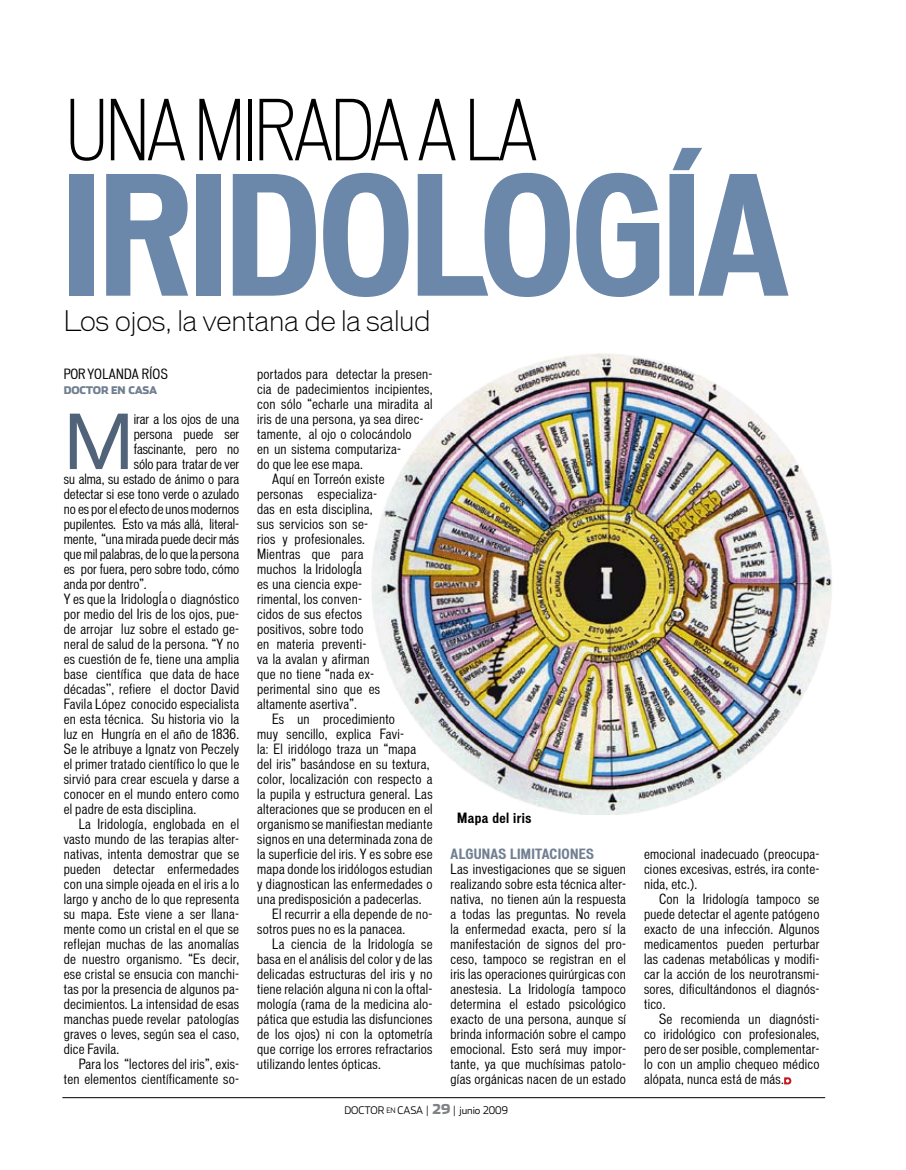
<style>
.page{position:relative;width:906px;height:1170px;background:#fff}
.page>*{position:absolute;margin:0;border:0;box-sizing:border-box;transform-origin:0 0}
.t1{font:700 condensed 157.95px "Vonnes";letter-spacing:-.03em;color:#6b87a9}
.t2{font:300 condensed 79.8px "Vonnes";letter-spacing:-.03em;color:#000}
.t3{font:72px "Vonnes";color:#506379}
.t4{font:300 27px "Vonnes";letter-spacing:-.01em;color:#000}
.t5{font:condensed 13.5px/15px "Vonnes";letter-spacing:.02em;color:#000;text-align:justify}
.t6{font:condensed 13.5px "Vonnes";color:#000}
.t7{font:700 condensed 13.5px "Vonnes";letter-spacing:.02em;color:#717f92}
.t8{font:700 condensed 13.5px "Vonnes";color:#000}
.t9{font:300 10.5px "Dispatch Sans";color:#000}
.t10{font:900 10.5px "Dispatch Sans";letter-spacing:-.02em;color:#717f92}
.s1{font-size:7.5px}
.s2{font-weight:900;font-size:13.5px;color:#808285}
</style>
<div class="page">
<svg style="left:784px;top:1077px;width:7px;height:7px"></svg>
<img style="left:372px;top:353px;width:460px;height:462px">
<hr style="left:62px;top:1097px;width:763px;height:1px;background:#000">
<h2 class="t2" style="left:66px;top:86px;width:473px">UNA MIRADA A LA</h2>
<h1 class="t1" style="left:61px;top:144px;width:715px">IRIDOLOGÍA</h1>
<h3 class="t4" style="left:64px;top:306px;width:368px">Los ojos, la ventana de la salud</h3>
<p class="t5" style="left:64px;top:366px;width:106px">Por YOLANDA RÍOS</p>
<p class="t10" style="left:64px;top:383px;width:95px">DOCTOR EN CASA</p>
<h3 class="t3" style="left:64px;top:400px;width:71px">M</h3>
<p class="t6" style="left:134px;top:411px;width:107px">irar a los ojos de una</p>
<p class="t6" style="left:134px;top:426px;width:107px">persona puede ser</p>
<p class="t6" style="left:134px;top:441px;width:107px">fascinante, pero no</p>
<p class="t6" style="left:134px;top:456px;width:107px">sólo para tratar de ver</p>
<p class="t6" style="left:64px;top:471px;width:177px">su alma, su estado de ánimo o para</p>
<p class="t6" style="left:64px;top:486px;width:177px">detectar si ese tono verde o azulado</p>
<p class="t6" style="left:64px;top:501px;width:177px">no es por el efecto de unos modernos</p>
<p class="t6" style="left:64px;top:516px;width:177px">pupilentes. Esto va más allá, literal-</p>
<p class="t6" style="left:64px;top:531px;width:177px">mente, “una mirada puede decir más</p>
<p class="t6" style="left:64px;top:546px;width:177px">que mil palabras, de lo que la persona</p>
<p class="t6" style="left:64px;top:561px;width:177px">es por fuera, pero sobre todo, cómo</p>
<p class="t6" style="left:64px;top:576px;width:84px">anda por dentro”.</p>
<p class="t5" style="left:64px;top:591px;width:177px">Y es que la IridologÍa o diagnóstico</p>
<p class="t5" style="left:64px;top:606px;width:177px">por medio del Iris de los ojos, pue-</p>
<p class="t5" style="left:64px;top:621px;width:177px">de arrojar luz sobre el estado ge-</p>
<p class="t5" style="left:64px;top:636px;width:177px">neral de salud de la persona. “Y no</p>
<p class="t5" style="left:64px;top:651px;width:177px">es cuestión de fe, tiene una amplia</p>
<p class="t5" style="left:64px;top:666px;width:177px">base científica que data de hace</p>
<p class="t5" style="left:64px;top:681px;width:177px">décadas’’, refiere el doctor David</p>
<p class="t5" style="left:64px;top:696px;width:177px">Favila López conocido especialista</p>
<p class="t5" style="left:64px;top:711px;width:177px">en esta técnica. Su historia vio la</p>
<p class="t5" style="left:64px;top:726px;width:177px">luz en Hungría en el año de 1836.</p>
<p class="t5" style="left:64px;top:741px;width:177px">Se le atribuye a Ignatz von Peczely</p>
<p class="t5" style="left:64px;top:756px;width:177px">el primer tratado científico lo que le</p>
<p class="t5" style="left:64px;top:771px;width:177px">sirvió para crear escuela y darse a</p>
<p class="t5" style="left:64px;top:786px;width:177px">conocer en el mundo entero como</p>
<p class="t5" style="left:64px;top:801px;width:134px">el padre de esta disciplina.</p>
<p class="t5" style="left:79px;top:816px;width:162px">La Iridología, englobada en el</p>
<p class="t5" style="left:64px;top:831px;width:177px">vasto mundo de las terapias alter-</p>
<p class="t5" style="left:64px;top:846px;width:177px">nativas, intenta demostrar que se</p>
<p class="t5" style="left:64px;top:861px;width:177px">pueden detectar enfermedades</p>
<p class="t5" style="left:64px;top:876px;width:177px">con una simple ojeada en el iris a lo</p>
<p class="t5" style="left:64px;top:891px;width:177px">largo y ancho de lo que representa</p>
<p class="t5" style="left:64px;top:906px;width:177px">su mapa. Este viene a ser llana-</p>
<p class="t5" style="left:64px;top:921px;width:177px">mente como un cristal en el que se</p>
<p class="t5" style="left:64px;top:936px;width:177px">reflejan muchas de las anomalías</p>
<p class="t5" style="left:64px;top:951px;width:177px">de nuestro organismo. “Es decir,</p>
<p class="t5" style="left:64px;top:966px;width:177px">ese cristal se ensucia con manchi-</p>
<p class="t5" style="left:64px;top:981px;width:177px">tas por la presencia de algunos pa-</p>
<p class="t5" style="left:64px;top:996px;width:177px">decimientos. La intensidad de esas</p>
<p class="t5" style="left:64px;top:1011px;width:177px">manchas puede revelar patologías</p>
<p class="t5" style="left:64px;top:1026px;width:177px">graves o leves, según sea el caso,</p>
<p class="t5" style="left:64px;top:1041px;width:57px">dice Favila.</p>
<p class="t5" style="left:79px;top:1056px;width:162px">Para los “lectores del iris”, exis-</p>
<p class="t5" style="left:64px;top:1071px;width:177px">ten elementos científicamente so-</p>
<p class="t5" style="left:257px;top:366px;width:177px">portados para detectar la presen-</p>
<p class="t5" style="left:257px;top:381px;width:177px">cia de padecimientos incipientes,</p>
<p class="t5" style="left:257px;top:396px;width:177px">con sólo “echarle una miradita al</p>
<p class="t5" style="left:257px;top:411px;width:168px">iris de una persona, ya sea direc-</p>
<p class="t5" style="left:257px;top:426px;width:156px">tamente, al ojo o colocándolo</p>
<p class="t5" style="left:257px;top:441px;width:145px">en un sistema computariza-</p>
<p class="t5" style="left:257px;top:456px;width:107px">do que lee ese mapa.</p>
<p class="t5" style="left:272px;top:471px;width:114px">Aquí en Torreón existe</p>
<p class="t5" style="left:257px;top:486px;width:121px">personas especializa-</p>
<p class="t5" style="left:257px;top:501px;width:117px">das en esta disciplina,</p>
<p class="t5" style="left:257px;top:516px;width:112px">sus servicios son se-</p>
<p class="t5" style="left:257px;top:531px;width:109px">rios y profesionales.</p>
<p class="t5" style="left:257px;top:546px;width:108px">Mientras que para</p>
<p class="t5" style="left:257px;top:561px;width:106px">muchos la IridologÍa</p>
<p class="t5" style="left:257px;top:576px;width:106px">es una ciencia expe-</p>
<p class="t5" style="left:257px;top:591px;width:106px">rimental, los conven-</p>
<p class="t5" style="left:257px;top:606px;width:106px">cidos de sus efectos</p>
<p class="t5" style="left:257px;top:621px;width:108px">positivos, sobre todo</p>
<p class="t5" style="left:257px;top:636px;width:111px">en materia preventi-</p>
<p class="t5" style="left:257px;top:651px;width:114px">va la avalan y afirman</p>
<p class="t5" style="left:257px;top:666px;width:118px">que no tiene “nada ex-</p>
<p class="t5" style="left:257px;top:681px;width:124px">perimental sino que es</p>
<p class="t5" style="left:257px;top:696px;width:101px">altamente asertiva”.</p>
<p class="t5" style="left:272px;top:711px;width:124px">Es un procedimiento</p>
<p class="t5" style="left:257px;top:726px;width:148px">muy sencillo, explica Favi-</p>
<p class="t5" style="left:257px;top:741px;width:160px">la: El iridólogo traza un “mapa</p>
<p class="t5" style="left:257px;top:756px;width:174px">del iris” basándose en su textura,</p>
<p class="t5" style="left:257px;top:771px;width:177px">color, localización con respecto a</p>
<p class="t5" style="left:257px;top:786px;width:177px">la pupila y estructura general. Las</p>
<p class="t5" style="left:257px;top:801px;width:177px">alteraciones que se producen en el</p>
<p class="t5" style="left:257px;top:816px;width:177px">organismo se manifiestan mediante</p>
<p class="t5" style="left:257px;top:831px;width:177px">signos en una determinada zona de</p>
<p class="t5" style="left:257px;top:846px;width:177px">la superficie del iris. Y es sobre ese</p>
<p class="t5" style="left:257px;top:861px;width:177px">mapa donde los iridólogos estudian</p>
<p class="t5" style="left:257px;top:876px;width:177px">y diagnostican las enfermedades o</p>
<p class="t5" style="left:257px;top:891px;width:166px">una predisposición a padecerlas.</p>
<p class="t5" style="left:272px;top:906px;width:162px">El recurrir a ella depende de no-</p>
<p class="t5" style="left:257px;top:921px;width:150px">sotros pues no es la panacea.</p>
<p class="t5" style="left:272px;top:936px;width:162px">La ciencia de la Iridología se</p>
<p class="t5" style="left:257px;top:951px;width:177px">basa en el análisis del color y de las</p>
<p class="t5" style="left:257px;top:966px;width:177px">delicadas estructuras del iris y no</p>
<p class="t5" style="left:257px;top:981px;width:177px">tiene relación alguna ni con la oftal-</p>
<p class="t5" style="left:257px;top:996px;width:177px">mología (rama de la medicina alo-</p>
<p class="t5" style="left:257px;top:1011px;width:177px">pática que estudia las disfunciones</p>
<p class="t5" style="left:257px;top:1026px;width:177px">de los ojos) ni con la optometría</p>
<p class="t5" style="left:257px;top:1041px;width:177px">que corrige los errores refractarios</p>
<p class="t5" style="left:257px;top:1056px;width:125px">utilizando lentes ópticas.</p>
<p class="t8" style="left:457px;top:809px;width:76px">MAPA DEL IRIS</p>
<p class="t7" style="left:450px;top:846px;width:145px">ALGUNAS LIMITACIONES</p>
<p class="t5" style="left:450px;top:861px;width:177px">Las investigaciones que se siguen realizando sobre esta técnica alter&shy;nativa, no tienen aún la respuesta a todas las preguntas. No revela la enfermedad exacta, pero sí la manifestación de signos del pro&shy;ceso, tampoco se registran en el iris las operaciones quirúrgicas con anestesia. La Iridología tampoco determina el estado psicológico exacto de una persona, aunque sí brinda información sobre el campo emocional. Esto será muy impor&shy;tante, ya que muchísimas patolo&shy;gías orgánicas nacen de un estado</p>
<p class="t9" style="left:344px;top:1104px;width:165px">DOCTOR <span class="s1">EN</span> CASA | <span class="s2">29</span> | junio 2009</p>
<p class="t5" style="left:644px;top:846px;width:177px">emocional inadecuado (preocupa&shy;ciones excesivas, estrés, ira conte&shy;nida, etc.).</p>
<p class="t5" style="left:644px;top:891px;width:177px;text-indent:15px">Con la Iridología tampoco se puede detectar el agente patógeno exacto de una infección. Algunos medicamentos pueden perturbar las cadenas metabólicas y modifi&shy;car la acción de los neurotransmi&shy;sores, dificultándonos el diagnós&shy;tico.</p>
<p class="t5" style="left:644px;top:1011px;width:177px;text-indent:15px">Se recomienda un diagnósti&shy;co iridológico con profesionales, pero de ser posible, complementar&shy;lo con un amplio chequeo médico alópata, nunca está de más.</p>
</div>
